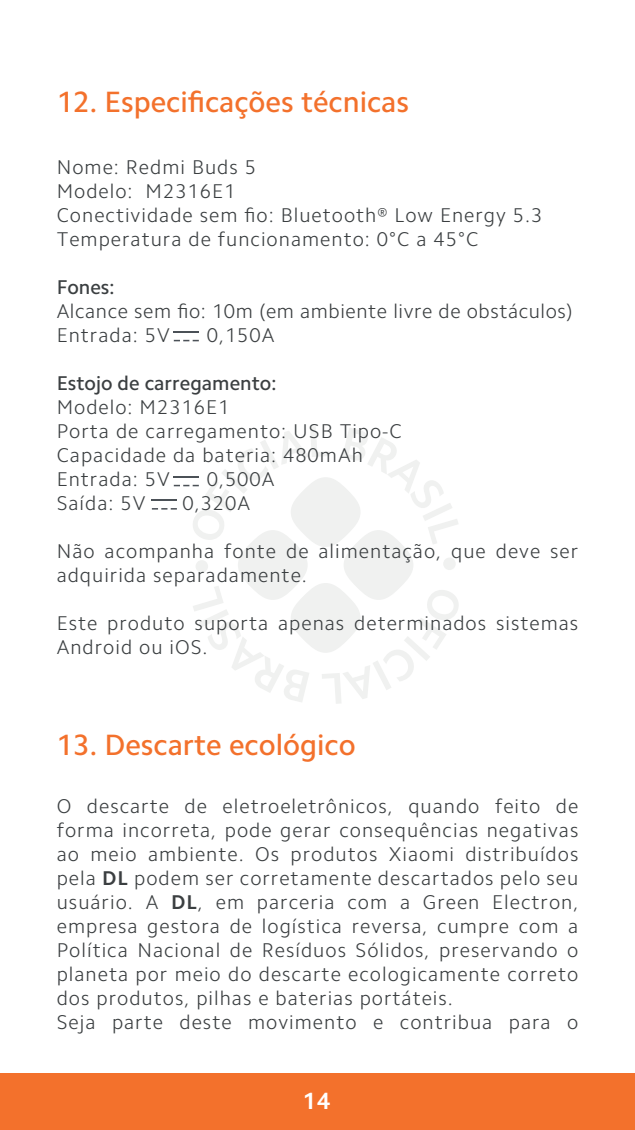
<style>
.page{position:relative;width:635px;height:1130px;background:#fff}
.page>*{position:absolute;margin:0;border:0;box-sizing:border-box;transform-origin:0 0}
.t1{font:500 29.6px "Camphor Pro";color:#f3712c}
.t2{font:700 23.6px "Camphor Pro";color:#fff}
.t3{font:300 20px/24px "Camphor Pro";letter-spacing:.05em;color:#3b3f41}
.t4{font:300 20px/24px "Camphor Pro";letter-spacing:.03em;color:#3b3f41}
.t5{font:500 20px "Camphor Pro";color:#3b3f41}
.s1{font-weight:700}
</style>
<div class="page">
<div style="left:0;top:1073px;width:635px;height:56px;background:#f3712c"></div>
<svg style="left:174px;top:340px;width:25px;height:1px"></svg>
<hr style="left:174px;top:331px;width:25px;height:2px;background:#4b5157">
<svg style="left:152px;top:426px;width:307px;height:277px"></svg>
<hr style="left:152px;top:499px;width:25px;height:2px;background:#4b5157">
<h1 class="t1" style="left:57px;top:84px;width:354px">12. Especificações técnicas</h1>
<p class="t3" style="left:57px;top:155px;width:487px">Nome: Redmi Buds 5<br>Modelo: M2316E1<br>Conectividade sem fio: Bluetooth® Low Energy 5.3<br>Temperatura de funcionamento: 0°C a 45°C</p>
<p class="t5" style="left:57px;top:275px;width:59px">Fones:</p>
<p class="t4" style="left:57px;top:299px;width:518px">Alcance sem fio: 10m (em ambiente livre de obstáculos)<br>Entrada: 5V</p>
<p class="t3" style="left:207px;top:323px;width:69px">0,150A</p>
<p class="t5" style="left:57px;top:371px;width:221px">Estojo de carregamento:</p>
<p class="t3" style="left:57px;top:395px;width:347px">Modelo: M2316E1<br>Porta de carregamento: USB Tipo-C<br>Capacidade da bateria: 480mAh<br>Entrada: 5V</p>
<p class="t3" style="left:207px;top:467px;width:69px">0,500A</p>
<p class="t3" style="left:57px;top:491px;width:90px">Saída: 5V</p>
<p class="t3" style="left:182px;top:491px;width:69px">0,320A</p>
<p class="t3" style="left:57px;top:539px;width:523px">Não acompanha fonte de alimentação, que deve ser adquirida separadamente.</p>
<p class="t3" style="left:57px;top:611px;width:523px">Este produto suporta apenas determinados sistemas<br>Android ou iOS.</p>
<h1 class="t1" style="left:57px;top:726px;width:301px">13. Descarte ecológico</h1>
<p class="t3" style="left:57px;top:793px;width:523px">O descarte de eletroeletrônicos, quando feito de forma incorreta, pode gerar consequências negativas ao meio ambiente. Os produtos Xiaomi distribuídos pela <span class="s1">DL</span> podem ser corretamente descartados pelo seu usuário. A <span class="s1">DL</span>, em parceria com a Green Electron, empresa gestora de logística reversa, cumpre com a Política Nacional de Resíduos Sólidos, preservando o planeta por meio do descarte ecologicamente correto dos produtos, pilhas e baterias portáteis.<br>Seja parte deste movimento e contribua para o</p>
<p class="t2" style="left:303px;top:1087px;width:29px">14</p>
</div>
